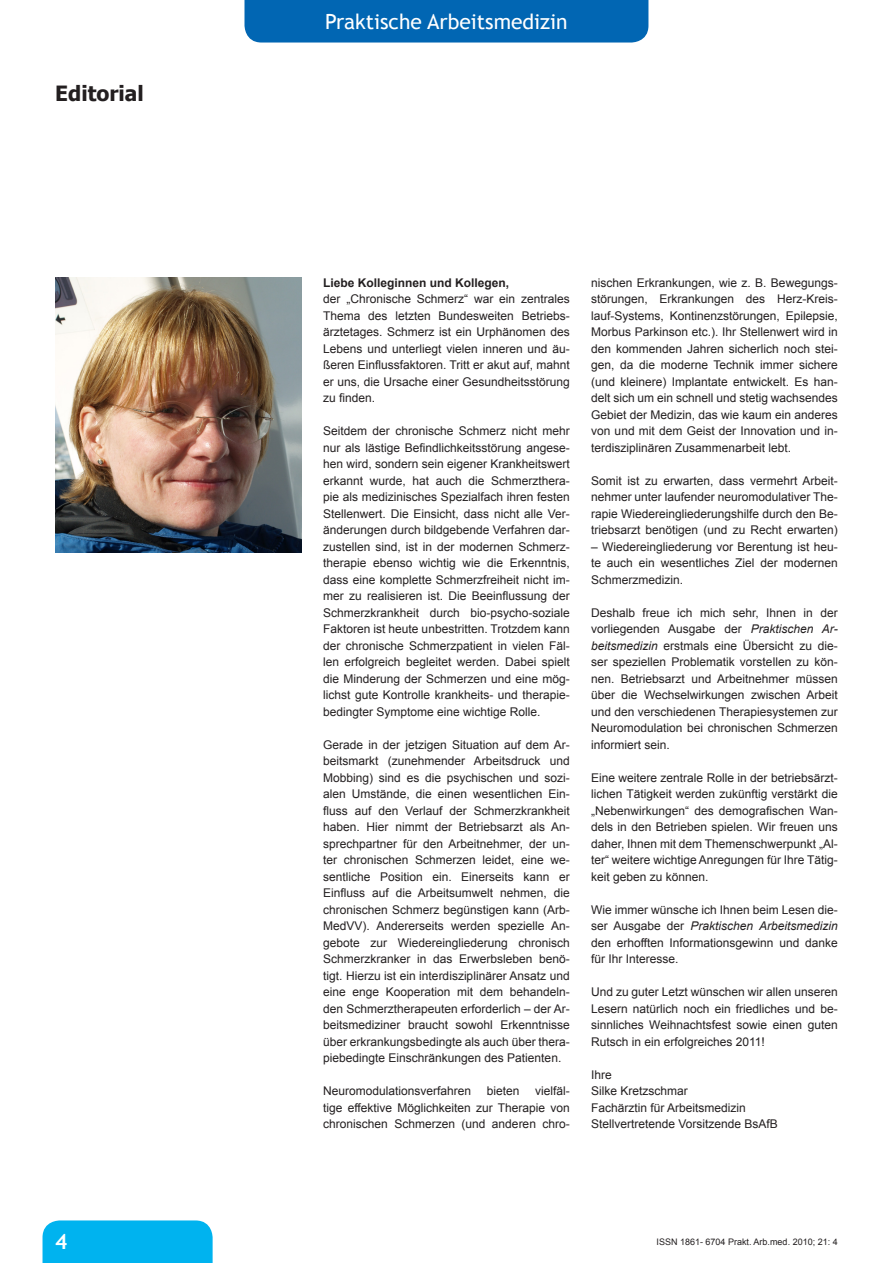
<style>
.page{position:relative;width:893px;height:1263px;background:#fff}
.page>*{position:absolute;margin:0;border:0;box-sizing:border-box;transform-origin:0 0}
.t1{font:21px "Trebuchet MS";color:#fff}
.t2{font:700 21px "Tahoma";color:#231f20}
.t3{font:700 21px "Trebuchet MS";color:#fff}
.t4{font:12px/16.5px "Arial";color:#231f20;text-align:justify}
.t5{font:700 12px "Arial";color:#231f20}
.t6{font:9px "Arial";color:#231f20}
.s1{font-style:italic}
</style>
<div class="page">
<div style="left:244px;top:0;width:404px;height:43px;background:#0166b3"></div>
<div style="left:43px;top:1220px;width:170px;height:43px;background:#00b3ef"></div>
<img style="left:55px;top:278px;width:247px;height:275px">
<h1 class="t2" style="left:55px;top:79px;width:90px">Editorial</h1>
<h1 class="t3" style="left:55px;top:1229px;width:14px">4</h1>
<h1 class="t1" style="left:325px;top:9px;width:244px">Praktische Arbeitsmedizin</h1>
<p class="t5" style="left:323px;top:274px;width:188px">Liebe Kolleginnen und Kollegen,</p>
<p class="t4" style="left:323px;top:291px;width:248px">der „Chronische Schmerz“ war ein zentrales Thema des letzten Bundesweiten Betriebs&shy;ärztetages. Schmerz ist ein Urphänomen des Lebens und unterliegt vielen inneren und äu&shy;ßeren Einflussfaktoren. Tritt er akut auf, mahnt er uns, die Ursache einer Gesundheitsstörung zu finden.</p>
<p class="t4" style="left:323px;top:423px;width:248px">Seitdem der chronische Schmerz nicht mehr nur als lästige Befindlichkeitsstörung angese&shy;hen wird, sondern sein eigener Krankheitswert erkannt wurde, hat auch die Schmerzthera&shy;pie als medizinisches Spezialfach ihren festen Stellenwert. Die Einsicht, dass nicht alle Ver&shy;änderungen durch bildgebende Verfahren dar&shy;zustellen sind, ist in der modernen Schmerz&shy;therapie ebenso wichtig wie die Erkenntnis, dass eine komplette Schmerzfreiheit nicht im&shy;mer zu realisieren ist. Die Beeinflussung der Schmerzkrankheit durch bio-psycho-soziale Faktoren ist heute unbestritten. Trotzdem kann der chronische Schmerzpatient in vielen Fäl&shy;len erfolgreich begleitet werden. Dabei spielt die Minderung der Schmerzen und eine mög&shy;lichst gute Kontrolle krankheits- und therapie&shy;bedingter Symptome eine wichtige Rolle.</p>
<p class="t4" style="left:323px;top:736px;width:248px">Gerade in der jetzigen Situation auf dem Ar&shy;beitsmarkt (zunehmender Arbeitsdruck und Mobbing) sind es die psychischen und sozi&shy;alen Umstände, die einen wesentlichen Ein&shy;fluss auf den Verlauf der Schmerzkrankheit haben. Hier nimmt der Betriebsarzt als An&shy;sprechpartner für den Arbeitnehmer, der un&shy;ter chronischen Schmerzen leidet, eine we&shy;sentliche Position ein. Einerseits kann er Einfluss auf die Arbeitsumwelt nehmen, die chronischen Schmerz begünstigen kann (Arb-MedVV). Andererseits werden spezielle An&shy;gebote zur Wiedereingliederung chronisch Schmerzkranker in das Erwerbsleben benö&shy;tigt. Hierzu ist ein interdisziplinärer Ansatz und eine enge Kooperation mit dem behandeln&shy;den Schmerztherapeuten erforderlich – der Ar&shy;beitsmediziner braucht sowohl Erkenntnisse über erkrankungsbedingte als auch über thera&shy;piebedingte Einschränkungen des Patienten.</p>
<p class="t4" style="left:323px;top:1083px;width:150px">Neuromodulationsverfahren</p>
<p class="t4" style="left:487px;top:1083px;width:34px">bieten</p>
<p class="t4" style="left:323px;top:1083px;width:248px;text-indent:212px">vielfäl&shy;tige effektive Möglichkeiten zur Therapie von chronischen Schmerzen (und anderen chro-</p>
<p class="t4" style="left:591px;top:274px;width:248px">nischen Erkrankungen, wie z. B. Bewegungs&shy;störungen, Erkrankungen des Herz-Kreis&shy;lauf-Systems, Kontinenzstörungen, Epilepsie, Morbus Parkinson etc.). Ihr Stellenwert wird in den kommenden Jahren sicherlich noch stei&shy;gen, da die moderne Technik immer sichere (und kleinere) Implantate entwickelt. Es han&shy;delt sich um ein schnell und stetig wachsendes Gebiet der Medizin, das wie kaum ein anderes von und mit dem Geist der Innovation und in&shy;terdisziplinären Zusammenarbeit lebt.</p>
<p class="t4" style="left:591px;top:472px;width:248px">Somit ist zu erwarten, dass vermehrt Arbeit&shy;nehmer unter laufender neuromodulativer The&shy;rapie Wiedereingliederungshilfe durch den Be&shy;triebsarzt benötigen (und zu Recht erwarten)</p>
<p class="t4" style="left:591px;top:538px;width:248px">– Wiedereingliederung vor Berentung ist heu&shy;te auch ein wesentliches Ziel der modernen Schmerzmedizin.</p>
<p class="t4" style="left:591px;top:604px;width:248px">Deshalb freue ich mich sehr, Ihnen in der vorliegenden Ausgabe der <span class="s1">Praktischen Ar&shy;beitsmedizin</span> erstmals eine Übersicht zu die&shy;ser speziellen Problematik vorstellen zu kön&shy;nen. Betriebsarzt und Arbeitnehmer müssen über die Wechselwirkungen zwischen Arbeit und den verschiedenen Therapiesystemen zur Neuromodulation bei chronischen Schmerzen informiert sein.</p>
<p class="t4" style="left:591px;top:769px;width:248px">Eine weitere zentrale Rolle in der betriebsärzt&shy;lichen Tätigkeit werden zukünftig verstärkt die „Nebenwirkungen“ des demografischen Wan&shy;dels in den Betrieben spielen. Wir freuen uns daher, Ihnen mit dem Themenschwerpunkt „Al&shy;ter“ weitere wichtige Anregungen für Ihre Tätig&shy;keit geben zu können.</p>
<p class="t4" style="left:591px;top:901px;width:248px">Wie immer wünsche ich Ihnen beim Lesen die&shy;ser Ausgabe der <span class="s1">Praktischen Arbeitsmedizin </span>den erhofften Informationsgewinn und danke für Ihr Interesse.</p>
<p class="t4" style="left:591px;top:984px;width:248px">Und zu guter Letzt wünschen wir allen unseren Lesern natürlich noch ein friedliches und be&shy;sinnliches Weihnachtsfest sowie einen guten Rutsch in ein erfolgreiches 2011!</p>
<p class="t4" style="left:591px;top:1066px;width:188px;text-align:left">Ihre<br>Silke Kretzschmar<br>Fachärztin für Arbeitsmedizin<br>Stellvertretende Vorsitzende BsAfB</p>
<p class="t6" style="left:657px;top:1236px;width:183px">ISSN 1861- 6704 Prakt. Arb.med. 2010; 21: 4</p>
</div>
